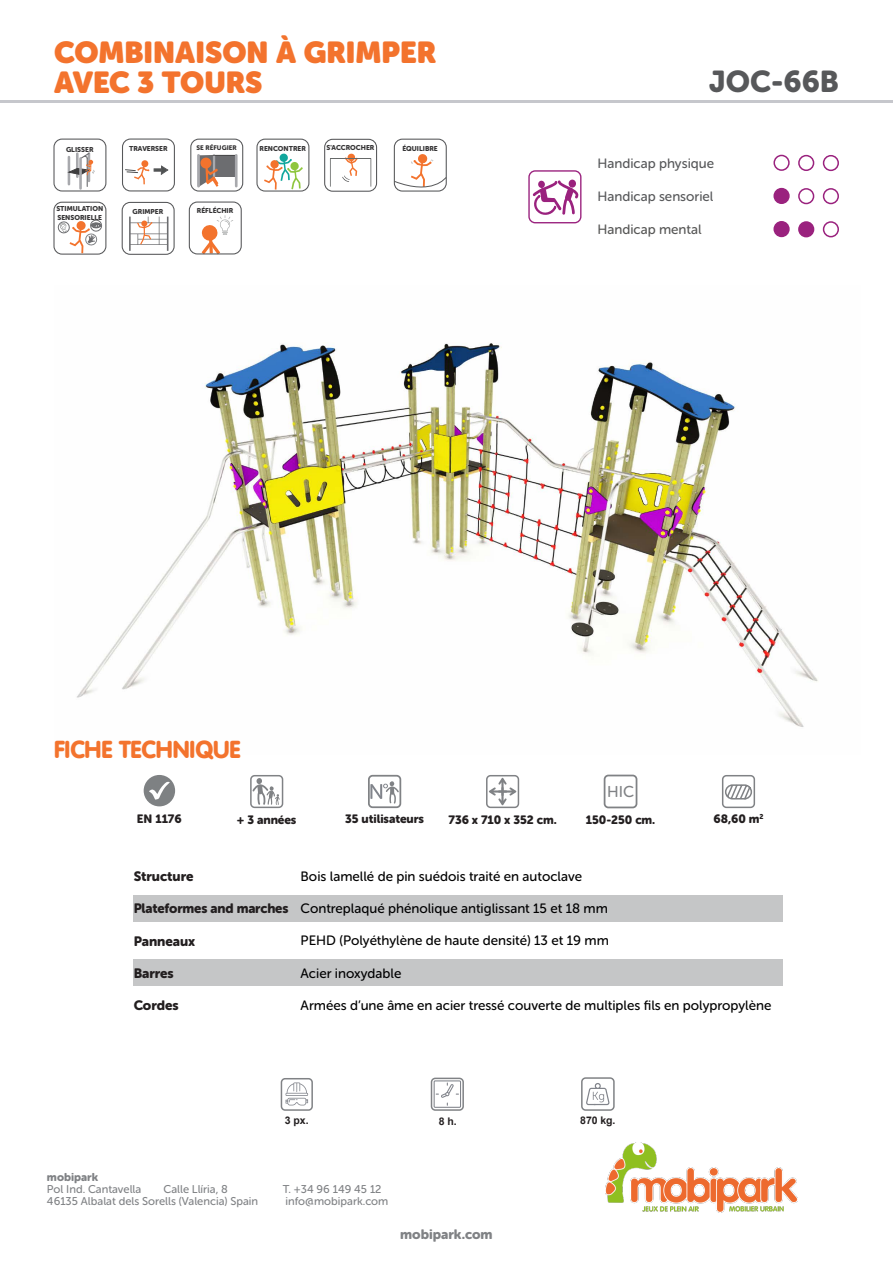
<style>
.page{position:relative;width:893px;height:1263px;background:#fff}
.page>*{position:absolute;margin:0;border:0;box-sizing:border-box;transform-origin:0 0}
.t1{font:30px/30px "Museo Sans Rounded";color:#f3732d}
.t2{font:30px "Museo Sans Rounded 900";color:#57585a}
.t3{font:900 24px "VAG Rounded Black S Si";color:#f3732d}
.t4{font:15.6px "Museo Sans Rounded 500";color:#808285}
.t5{font:13.5px "Museo Sans Rounded 500";color:#000001}
.t6{font:13.5px "Museo Sans Rounded 900";letter-spacing:-.01em;color:#231f20}
.t7{font:13.5px "Museo Sans Rounded 500";color:#57585a}
.t8{font:13.5px "Museo Sans Rounded 500";color:#575756}
.t9{font:13.5px "Museo Sans Rounded 900";color:#808285}
.t10{font:12px "Museo Sans Rounded 900";letter-spacing:-.005em;color:#231f20}
.t11{font:11.25px "Museo Sans Rounded 500";color:#808285}
.t12{font:11.25px "Museo Sans Rounded 900";color:#808285}
.t13{font:700 10.5px "Arial";letter-spacing:-.005em;color:#231f20}
.t14{font:7.05px/8.4px "Museo Sans Rounded 900";color:#363536}
.t15{font:6.6px "Museo Sans Rounded 900";color:#363536}
</style>
<div class="page">
<div style="left:53px;top:139px;width:53px;height:53px;border:1px solid #57585a;border-radius:8px"></div>
<hr style="left:79px;top:158px;width:3px;height:30px;background:#a8a9ad">
<svg style="left:68px;top:152px;width:26px;height:34px"></svg>
<div style="left:122px;top:202px;width:53px;height:53px;border:1px solid #57585a;border-radius:8px"></div>
<svg style="left:129px;top:217px;width:39px;height:34px"></svg>
<div style="left:53px;top:202px;width:53px;height:53px;border:1px solid #57585a;border-radius:8px"></div>
<svg style="left:58px;top:220px;width:44px;height:33px"></svg>
<div style="left:394px;top:139px;width:53px;height:53px;border:1px solid #57585a;border-radius:8px"></div>
<svg style="left:394px;top:154px;width:52px;height:38px"></svg>
<div style="left:256px;top:139px;width:53px;height:53px;border:1px solid #57585a;border-radius:8px"></div>
<svg style="left:264px;top:153px;width:39px;height:37px"></svg>
<div style="left:324px;top:139px;width:53px;height:53px;border:1px solid #57585a;border-radius:8px"></div>
<svg style="left:330px;top:159px;width:1px;height:28px"></svg>
<svg style="left:370px;top:159px;width:1px;height:28px"></svg>
<hr style="left:330px;top:158px;width:41px;height:1px;background:#666969">
<svg style="left:342px;top:153px;width:16px;height:29px"></svg>
<svg style="left:201px;top:215px;width:32px;height:37px"></svg>
<div style="left:189px;top:202px;width:53px;height:52px;border:1px solid #57585a;border-radius:8px"></div>
<div style="left:122px;top:139px;width:53px;height:52px;border:1px solid #57585a;border-radius:8px"></div>
<div style="left:141px;top:160px;width:7px;height:7px;background:#f3732d;border-radius:50%"></div>
<svg style="left:125px;top:163px;width:43px;height:21px"></svg>
<div style="left:581px;top:1077px;width:34px;height:34px;border:2px solid #808285;border-radius:4px"></div>
<svg style="left:586px;top:1083px;width:23px;height:22px"></svg>
<div style="left:431px;top:1077px;width:33px;height:34px;border:2px solid #808285;border-radius:4px"></div>
<svg style="left:434px;top:1080px;width:27px;height:28px"></svg>
<div style="left:281px;top:1078px;width:32px;height:33px;border:2px solid #808285;border-radius:4px"></div>
<svg style="left:283px;top:1082px;width:25px;height:23px"></svg>
<img style="left:77px;top:343px;width:741px;height:384px">
<div style="left:368px;top:775px;width:33px;height:33px;border:2px solid #808285;border-radius:4px"></div>
<svg style="left:370px;top:781px;width:29px;height:22px"></svg>
<div style="left:144px;top:776px;width:30px;height:30px;background:#7e8183;border-radius:50%"></div>
<div style="left:144px;top:775px;width:31px;height:31px;border:2px solid #7e8183;border-radius:50%"></div>
<div style="left:133px;top:896px;width:650px;height:26px;background:#c5c6c7"></div>
<div style="left:133px;top:959px;width:650px;height:27px;background:#c5c6c7"></div>
<svg style="left:148px;top:781px;width:22px;height:19px"></svg>
<div style="left:486px;top:775px;width:33px;height:33px;border:2px solid #808285;border-radius:4px"></div>
<svg style="left:489px;top:778px;width:27px;height:27px"></svg>
<svg style="left:722px;top:775px;width:34px;height:34px"></svg>
<div style="left:250px;top:775px;width:33px;height:33px;border:2px solid #808285;border-radius:4px"></div>
<svg style="left:252px;top:778px;width:28px;height:27px"></svg>
<div style="left:773px;top:155px;width:17px;height:16px;border:2px solid #9a227e;border-radius:50%"></div>
<div style="left:798px;top:155px;width:16px;height:16px;border:2px solid #9a227e;border-radius:50%"></div>
<div style="left:823px;top:155px;width:16px;height:16px;border:2px solid #9a227e;border-radius:50%"></div>
<div style="left:774px;top:189px;width:15px;height:14px;background:#9a227e;border-radius:50%"></div>
<div style="left:773px;top:188px;width:17px;height:16px;border:2px solid #9a227e;border-radius:50%"></div>
<div style="left:798px;top:188px;width:16px;height:16px;border:2px solid #9a227e;border-radius:50%"></div>
<div style="left:823px;top:188px;width:16px;height:16px;border:2px solid #9a227e;border-radius:50%"></div>
<div style="left:774px;top:222px;width:15px;height:14px;background:#9a227e;border-radius:50%"></div>
<div style="left:773px;top:221px;width:17px;height:16px;border:2px solid #9a227e;border-radius:50%"></div>
<div style="left:799px;top:222px;width:15px;height:15px;background:#9a227e;border-radius:50%"></div>
<div style="left:798px;top:221px;width:16px;height:16px;border:2px solid #9a227e;border-radius:50%"></div>
<div style="left:823px;top:221px;width:16px;height:16px;border:2px solid #9a227e;border-radius:50%"></div>
<div style="left:604px;top:775px;width:33px;height:33px;border:2px solid #808285;border-radius:4px"></div>
<svg style="left:528px;top:170px;width:53px;height:53px"></svg>
<hr style="left:0;top:100px;width:893px;height:3px;background:#8e9099">
<img style="left:605px;top:1142px;width:193px;height:70px">
<div style="left:190px;top:139px;width:53px;height:53px;border:1px solid #57585a;border-radius:8px"></div>
<hr style="left:197px;top:155px;width:3px;height:31px;background:#a8a9ad">
<svg style="left:198px;top:155px;width:39px;height:32px"></svg>
<hr style="left:235px;top:155px;width:3px;height:31px;background:#a8a9ad">
<p class="t1" style="left:54px;top:38px;width:383px">COMBINAISON À GRIMPER<br>AVEC 3 TOURS</p>
<p class="t14" style="left:66px;top:145px;width:29px">GLISSER</p>
<p class="t14" style="left:56px;top:204px;width:48px">STIMULATION<br>SENSORIELLE</p>
<p class="t14" style="left:129px;top:144px;width:40px">TRAVERSER</p>
<p class="t14" style="left:133px;top:207px;width:32px">GRIMPER</p>
<p class="t15" style="left:197px;top:144px;width:42px">SE RÉFUGIER</p>
<p class="t14" style="left:197px;top:207px;width:38px">RÉFLÉCHIR</p>
<p class="t14" style="left:260px;top:144px;width:48px">RENCONTRER</p>
<p class="t14" style="left:327px;top:143px;width:49px">S'ACCROCHER</p>
<p class="t14" style="left:402px;top:144px;width:37px">ÉQUILIBRE</p>
<p class="t2" style="left:709px;top:64px;width:131px">JOC-66B</p>
<p class="t7" style="left:597px;top:156px;width:118px">Handicap physique</p>
<p class="t7" style="left:597px;top:189px;width:118px">Handicap sensoriel</p>
<p class="t8" style="left:597px;top:222px;width:106px">Handicap mental</p>
<p class="t3" style="left:54px;top:735px;width:188px">FICHE TECHNIQUE</p>
<p class="t10" style="left:237px;top:813px;width:61px">+ 3 années</p>
<p class="t10" style="left:345px;top:812px;width:80px">35 utilisateurs</p>
<p class="t10" style="left:137px;top:812px;width:46px">EN 1176</p>
<p class="t10" style="left:448px;top:813px;width:110px">736 x 710 x 352 cm.</p>
<p class="t4" style="left:607px;top:783px;width:29px">HIC</p>
<p class="t10" style="left:586px;top:812px;width:71px">150-250 cm.</p>
<p class="t10" style="left:713px;top:812px;width:51px">68,60 m<sup>2</sup></p>
<p class="t6" style="left:134px;top:868px;width:61px">Structure</p>
<p class="t6" style="left:134px;top:901px;width:156px">Plateformes and marches</p>
<p class="t6" style="left:134px;top:933px;width:63px">Panneaux</p>
<p class="t6" style="left:134px;top:965px;width:42px">Barres</p>
<p class="t6" style="left:134px;top:998px;width:47px">Cordes</p>
<p class="t5" style="left:301px;top:868px;width:283px">Bois lamellé de pin suédois traité en autoclave</p>
<p class="t5" style="left:301px;top:901px;width:309px">Contreplaqué phénolique antiglissant 15 et 18 mm</p>
<p class="t5" style="left:301px;top:933px;width:310px">PEHD (Polyéthylène de haute densité) 13 et 19 mm</p>
<p class="t5" style="left:301px;top:966px;width:102px">Acier inoxydable</p>
<p class="t5" style="left:301px;top:998px;width:472px">Armées d’une âme en acier tressé couverte de multiples fils en polypropylène</p>
<p class="t13" style="left:285px;top:1113px;width:25px">3 px.</p>
<p class="t13" style="left:439px;top:1114px;width:19px">8 h.</p>
<p class="t12" style="left:47px;top:1170px;width:53px">mobipark</p>
<p class="t11" style="left:47px;top:1182px;width:96px">Pol Ind. Cantavella</p>
<p class="t11" style="left:163px;top:1182px;width:66px">Calle Llíria, 8</p>
<p class="t11" style="left:283px;top:1182px;width:100px">T. +34 96 149 45 12</p>
<p class="t11" style="left:47px;top:1194px;width:213px">46135 Albalat dels Sorells (Valencia) Spain</p>
<p class="t11" style="left:285px;top:1194px;width:104px">info@mobipark.com</p>
<p class="t9" style="left:400px;top:1227px;width:94px">mobipark.com</p>
<p class="t13" style="left:580px;top:1113px;width:37px">870 kg.</p>
</div>
